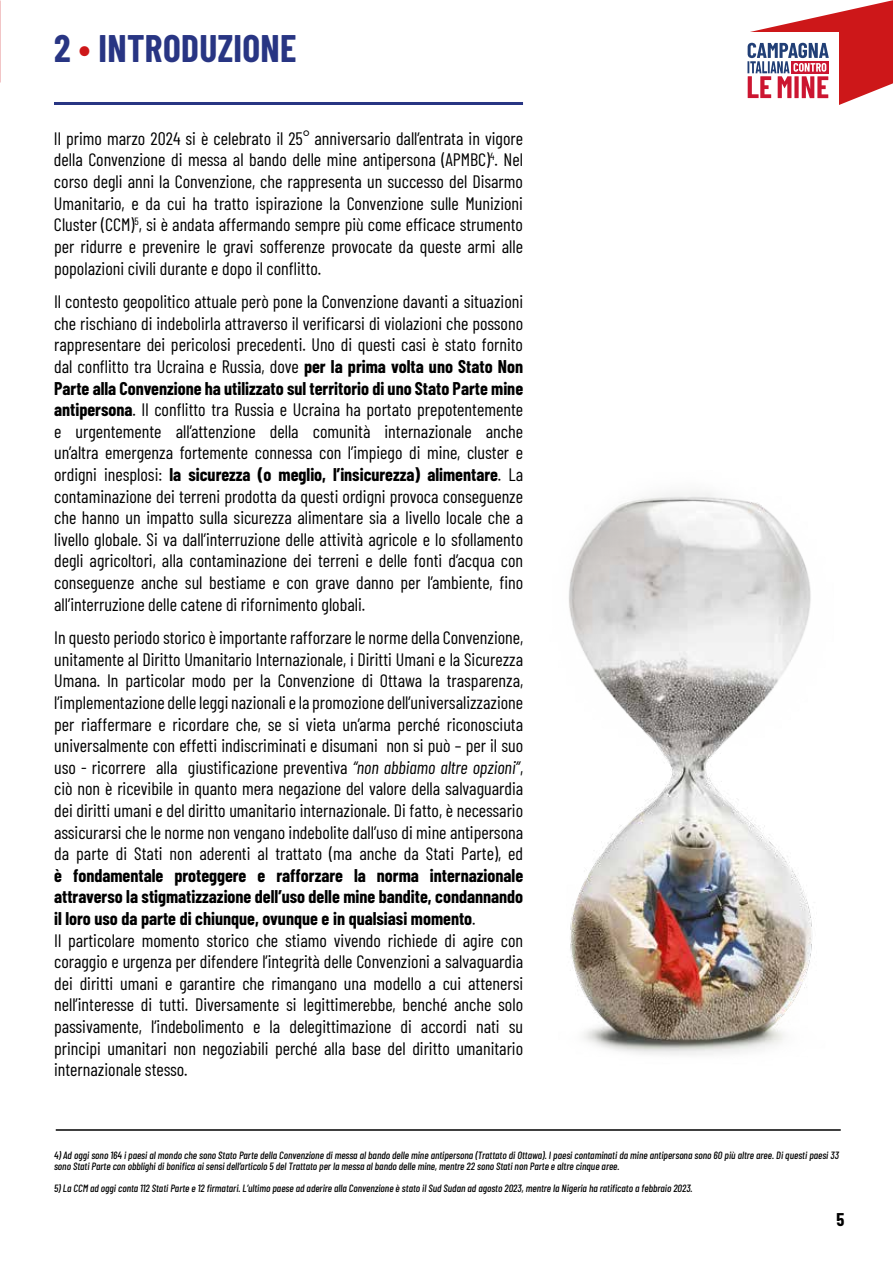
<style>
.page{position:relative;width:893px;height:1263px;background:#fff}
.page>*{position:absolute;margin:0;border:0;box-sizing:border-box;transform-origin:0 0}
.t1{font:700 37.5px "Barlow Condensed";letter-spacing:.01em;color:#283583}
.t2{font:18px/21.6px "Barlow Condensed";color:#000;text-align:justify}
.t3{font:700 18px "Barlow Condensed";color:#000}
.t4{font:italic 500 10.5px/10.5px "Barlow Condensed";color:#000}
.s1{color:#cd1719}
.s2{font-weight:700}
.s3{font-style:italic}
</style>
<div class="page">
<hr style="left:54px;top:102px;width:469px;height:3px;background:#283583">
<svg style="left:747px;top:0;width:146px;height:105px"></svg>
<img style="left:568px;top:492px;width:244px;height:563px">
<hr style="left:56px;top:1129px;width:785px;height:2px;background:#000">
<h1 class="t1" style="left:54px;top:22px;width:244px">2 <span class="s1">•</span> INTRODUZIONE</h1>
<p class="t2" style="left:54px;top:126px;width:471px">Il primo marzo 2024 si è celebrato il 25° anniversario dall’entrata in vigore della Convenzione di messa al bando delle mine antipersona (APMBC)<sup>4</sup>. Nel corso degli anni la Convenzione, che rappresenta un successo del Disarmo Umanitario, e da cui ha tratto ispirazione la Convenzione sulle Munizioni Cluster (CCM)<sup>5</sup>, si è andata affermando sempre più come efficace strumento per ridurre e prevenire le gravi sofferenze provocate da queste armi alle popolazioni civili durante e dopo il conflitto.</p>
<p class="t2" style="left:54px;top:289px;width:471px">Il contesto geopolitico attuale però pone la Convenzione davanti a situazioni che rischiano di indebolirla attraverso il verificarsi di violazioni che possono rappresentare dei pericolosi precedenti. Uno di questi casi è stato fornito dal conflitto tra Ucraina e Russia, dove <span class="s2">per la prima volta uno Stato Non Parte alla Convenzione ha utilizzato sul territorio di uno Stato Parte mine antipersona</span>. Il conflitto tra Russia e Ucraina ha portato prepotentemente e urgentemente all’attenzione della comunità internazionale anche un’altra emergenza fortemente connessa con l’impiego di mine, cluster e ordigni inesplosi: <span class="s2">la sicurezza (o meglio, l’insicurezza) alimentare</span>. La contaminazione dei terreni prodotta da questi ordigni provoca conseguenze che hanno un impatto sulla sicurezza alimentare sia a livello locale che a livello globale. Si va dall’interruzione delle attività agricole e lo sfollamento degli agricoltori, alla contaminazione dei terreni e delle fonti d’acqua con conseguenze anche sul bestiame e con grave danno per l’ambiente, fino all’interruzione delle catene di rifornimento globali.</p>
<p class="t2" style="left:54px;top:625px;width:471px">In questo periodo storico è importante rafforzare le norme della Convenzione, unitamente al Diritto Umanitario Internazionale, i Diritti Umani e la Sicurezza Umana. In particolar modo per la Convenzione di Ottawa la trasparenza, l’implementazione delle leggi nazionali e la promozione dell’universalizzazione per riaffermare e ricordare che, se si vieta un’arma perché riconosciuta universalmente con effetti indiscriminati e disumani non si può – per il suo uso - ricorrere alla giustificazione preventiva <span class="s3">“non abbiamo altre opzioni”</span>, ciò non è ricevibile in quanto mera negazione del valore della salvaguardia dei diritti umani e del diritto umanitario internazionale. Di fatto, è necessario assicurarsi che le norme non vengano indebolite dall’uso di mine antipersona da parte di Stati non aderenti al trattato (ma anche da Stati Parte), ed</p>
<p class="t2" style="left:54px;top:863px;width:471px;text-align:left"><span class="s2">è fondamentale proteggere e rafforzare la norma internazionale attraverso la stigmatizzazione dell’uso delle mine bandite, condannando il loro uso da parte di chiunque, ovunque e in qualsiasi momento</span>.<br>Il particolare momento storico che stiamo vivendo richiede di agire con coraggio e urgenza per difendere l’integrità delle Convenzioni a salvaguardia dei diritti umani e garantire che rimangano una modello a cui attenersi nell’interesse di tutti. Diversamente si legittimerebbe, benché anche solo passivamente, l’indebolimento e la delegittimazione di accordi nati su principi umanitari non negoziabili perché alla base del diritto umanitario internazionale stesso.</p>
<p class="t4" style="left:54px;top:1149px;width:787px">4) Ad oggi sono 164 i paesi al mondo che sono Stato Parte della Convenzione di messa al bando delle mine antipersona (Trattato di Ottawa). I paesi contaminati da mine antipersona sono 60 più altre aree. Di questi paesi 33 sono Stati Parte con obblighi di bonifica ai sensi dell’articolo 5 del Trattato per la messa al bando delle mine, mentre 22 sono Stati non Parte e altre cinque aree.</p>
<p class="t4" style="left:54px;top:1182px;width:640px">5) La CCM ad oggi conta 112 Stati Parte e 12 firmatari. L’ultimo paese ad aderire alla Convenzione è stato il Sud Sudan ad agosto 2023, mentre la Nigeria ha ratificato a febbraio 2023.</p>
<p class="t3" style="left:836px;top:1207px;width:9px">5</p>
</div>
